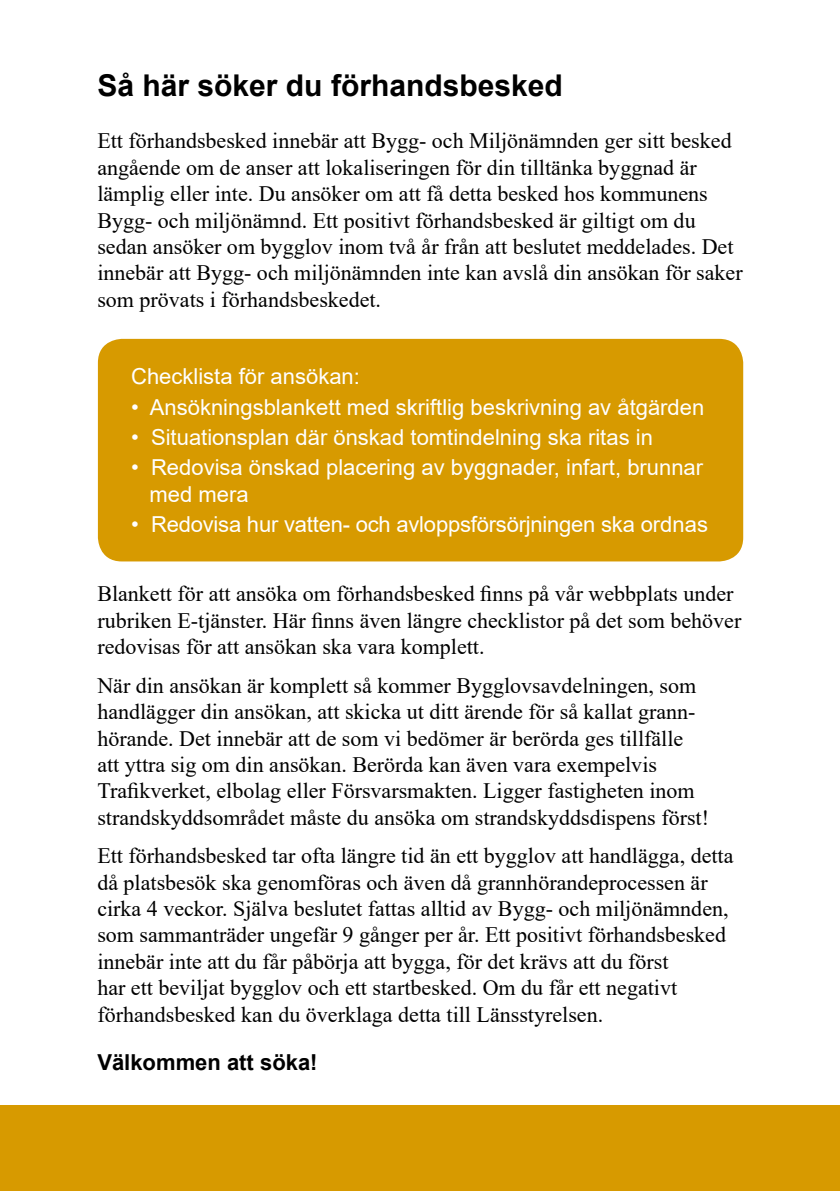
<style>
.page{position:relative;width:840px;height:1191px;background:#fff}
.page>*{position:absolute;margin:0;border:0;box-sizing:border-box;transform-origin:0 0}
.t1{font:700 30px "Arial";color:#000}
.t2{font:22px/26.4px "Times New Roman";color:#000}
.t3{font:22px/26.4px "Arial";color:#fff}
.t4{font:700 22px "Arial";color:#000}
</style>
<div class="page">
<div style="left:0;top:1106px;width:839px;height:85px;background:#d79a00"></div>
<div style="left:98px;top:339px;width:644px;height:222px;background:#d79a00;border-radius:24px"></div>
<h1 class="t1" style="left:97px;top:64px;width:467px">Så här söker du förhandsbesked</h1>
<p class="t2" style="left:97px;top:127px;width:646px">Ett förhandsbesked innebär att Bygg- och Miljönämnden ger sitt besked angående om de anser att lokaliseringen för din tilltänka byggnad är lämplig eller inte. Du ansöker om att få detta besked hos kommunens Bygg- och miljönämnd. Ett positivt förhandsbesked är giltigt om du sedan ansöker om bygglov inom två år från att beslutet meddelades. Det innebär att Bygg- och miljönämnden inte kan avslå din ansökan för saker som prövats i förhandsbeskedet.</p>
<p class="t3" style="left:131px;top:363px;width:230px">Checklista för ansökan:</p>
<p class="t3" style="left:131px;top:393px;width:574px">• Ansökningsblankett med skriftlig beskrivning av åtgärden</p>
<p class="t3" style="left:131px;top:424px;width:523px">• Situationsplan där önskad tomtindelning ska ritas in</p>
<p class="t3" style="left:149px;top:454px;width:555px;text-indent:-18px">• Redovisa önskad placering av byggnader, infart, brunnar med mera</p>
<p class="t3" style="left:131px;top:511px;width:578px">• Redovisa hur vatten- och avloppsförsörjningen ska ordnas</p>
<p class="t2" style="left:97px;top:580px;width:645px">Blankett för att ansöka om förhandsbesked finns på vår webbplats under rubriken E-tjänster. Här finns även längre checklistor på det som behöver redovisas för att ansökan ska vara komplett.</p>
<p class="t2" style="left:97px;top:671px;width:613px">När din ansökan är komplett så kommer Bygglovsavdelningen, som handlägger din ansökan, att skicka ut ditt ärende för så kallat grann&shy;hörande. Det innebär att de som vi bedömer är berörda ges tillfälle att yttra sig om din ansökan. Berörda kan även vara exempelvis Trafikverket, elbolag eller Försvarsmakten. Ligger fastigheten inom strandskyddsområdet måste du ansöka om strandskyddsdispens först!</p>
<p class="t2" style="left:97px;top:842px;width:637px">Ett förhandsbesked tar ofta längre tid än ett bygglov att handlägga, detta då platsbesök ska genomföras och även då grannhörandeprocessen är cirka 4 veckor. Själva beslutet fattas alltid av Bygg- och miljönämnden, som sammanträder ungefär 9 gånger per år. Ett positivt förhandsbesked innebär inte att du får påbörja att bygga, för det krävs att du först<br>har ett beviljat bygglov och ett startbesked. Om du får ett negativt förhandsbesked kan du överklaga detta till Länsstyrelsen.</p>
<p class="t4" style="left:97px;top:1046px;width:222px">Välkommen att söka!</p>
</div>
